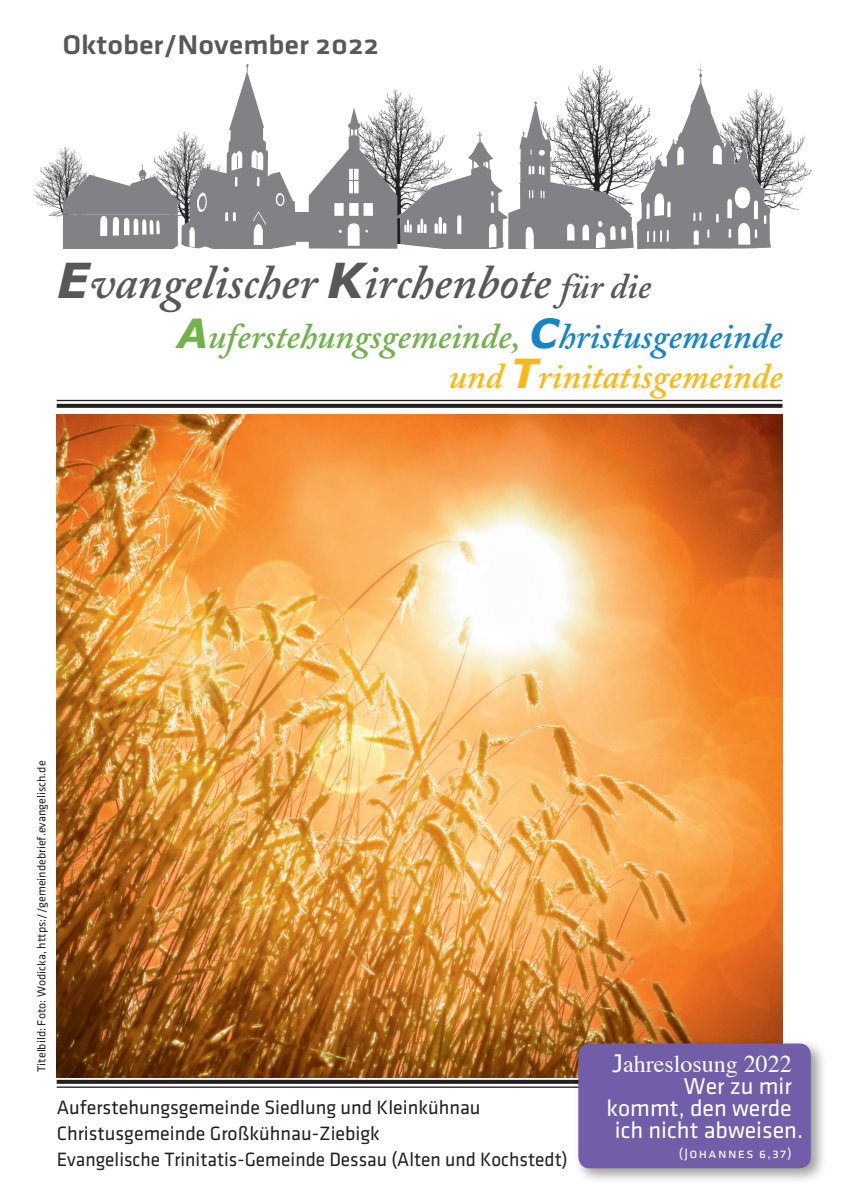
<style>
.page{position:relative;width:842px;height:1191px;background:#fff}
.page>*{position:absolute;margin:0;border:0;box-sizing:border-box;transform-origin:0 0}
.t1{font:italic 600 48px "Adobe Caslon Pro";color:#57585a}
.t2{font:italic 600 36px/40px "Adobe Caslon Pro";color:#71b24b;text-align:right}
.t3{font:28px "Klavika Medium OSF";color:#57585a;scale:1.08 1}
.t4{font:24px "Klavika";color:#fff}
.t5{font:24px "Times";color:#fff}
.t6{font:20px/26px "Klavika";color:#231f20}
.t7{font:14px "Klavika Reg Caps SC";letter-spacing:.1em;color:#fff}
.t8{font:12px "Klavika";color:#231f20}
.s1{font-family:"Verdana";font-weight:700}
.s2{font-size:36px}
.s3{font-family:"Verdana";font-weight:700;font-size:40px}
.s4{font-family:"Verdana";font-weight:700;font-size:40px;color:#1585c7}
.s5{color:#1585c7}
.s6{color:#fcb814}
.s7{font-family:"Verdana";font-weight:700;font-size:40px;color:#fcb814}
.s8{font-family:"Verdana"}
</style>
<div class="page">
<img style="left:34px;top:148px;width:29px;height:69px">
<img style="left:771px;top:96px;width:40px;height:114px">
<svg style="left:63px;top:63px;width:708px;height:186px"></svg>
<hr style="left:57px;top:400px;width:725px;height:1px;background:#231f20">
<svg style="left:57px;top:404px;width:725px;height:4px;background:#2b2828"></svg>
<svg style="left:57px;top:1079px;width:516px;height:4px;background:#514d4e"></svg>
<hr style="left:57px;top:1086px;width:725px;height:1px;background:#231f20">
<img style="left:57px;top:414px;width:725px;height:663px">
<div style="left:573px;top:1038px;width:254px;height:146px;background:#231f20;opacity:.44"></div>
<div style="left:578px;top:1043px;width:233px;height:125px;background:#725da8;border-radius:11px"></div>
<div style="left:61px;top:32px;width:325px;height:35px;background:#fff"></div>
<h3 class="t3" style="left:62px;top:29px;width:295px">Oktober/November 2022</h3>
<h1 class="t1" style="left:57px;top:253px;width:596px"><span class="s1">E</span>vangelischer <span class="s1">K</span>irchenbote <span class="s2">für die</span></h1>
<h2 class="t2" style="left:177px;top:316px;width:607px"><span class="s3">A</span>uferstehungsgemeinde, <span class="s4">C</span><span class="s5">hristusgemeinde </span><span class="s6">und</span> <span class="s7">T</span><span class="s6">rinitatisgemeinde</span></h2>
<p class="t8" style="left:35px;top:1071px;width:313px;rotate:-90deg">Titelbild: Foto: Wodicka, https://gemeindebrief.evangelisch.de</p>
<p class="t6" style="left:57px;top:1094px;width:513px">Auferstehungsgemeinde Siedlung und Kleinkühnau<br>Christusgemeinde Großkühnau-Ziebigk<br>Evangelische Trinitatis-Gemeinde Dessau (Alten und Kochstedt)</p>
<p class="t5" style="left:612px;top:1041px;width:181px"><span class="s8">J</span>ahreslosung 2022</p>
<p class="t4" style="left:684px;top:1073px;width:109px">Wer zu mir</p>
<p class="t4" style="left:606px;top:1095px;width:187px">kommt, den werde</p>
<p class="t4" style="left:615px;top:1117px;width:190px">ich nicht abweisen.</p>
<p class="t7" style="left:679px;top:1146px;width:114px">(Johannes 6,37)</p>
</div>
